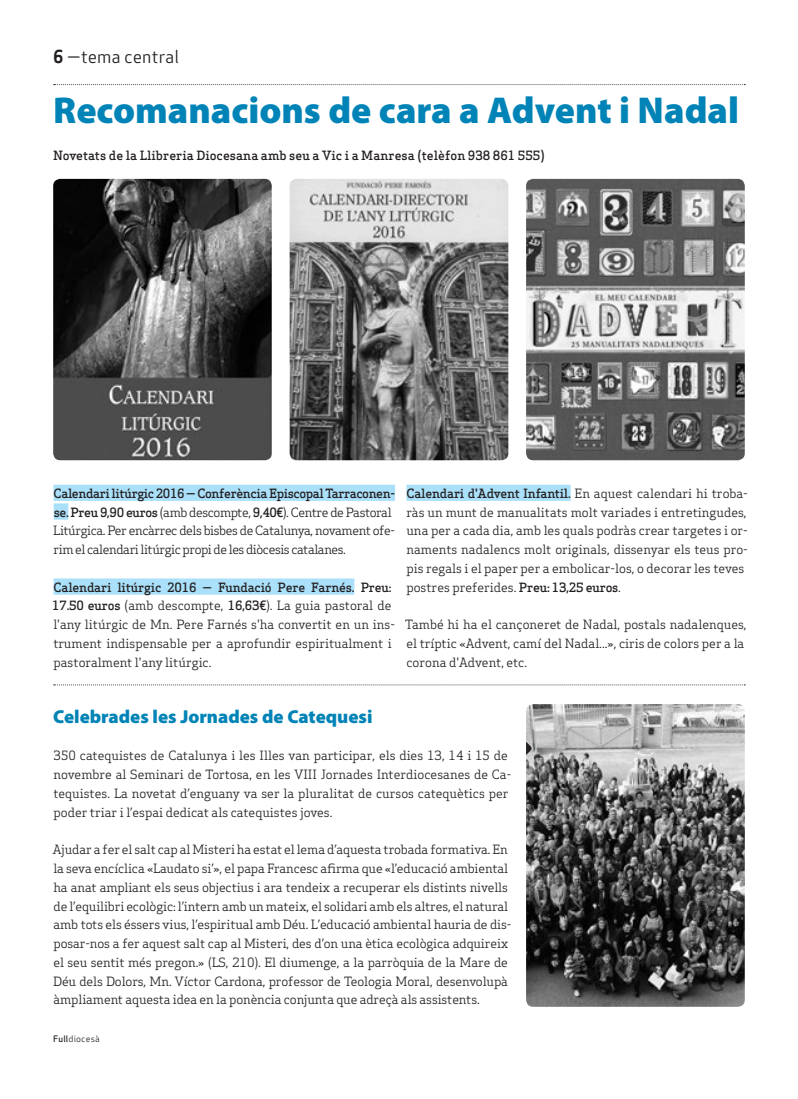
<style>
.page{position:relative;width:798px;height:1099px;background:#fff}
.page>*{position:absolute;margin:0;border:0;box-sizing:border-box;transform-origin:0 0}
.Titulars{font:900 37.5px "Myriad Pro";color:#0083b6}
.Titular_Petit{font:900 18.75px "Myriad Pro";color:#0083b6}
.Capçalera{font:17.5px "Apex Sans Book T";color:#231f20}
.Text_General{font:12.5px/18.8px "Apex Serif";letter-spacing:-.01em;color:#231f20}
.Text_General-2{font:12.5px/18.8px "Apex Serif";letter-spacing:-.035em;color:#231f20}
.Autors{font:500 12.5px "Apex Serif";color:#231f20}
.Data_Peu{font:8.75px "Apex Sans Book T";letter-spacing:.02em;color:#231f20}
.s1{font-family:"Apex Sans Bold T"}
.s2{font-weight:500}
.s3{font-family:"Apex Sans Medium T"}
</style>
<div class="page">
<div style="left:54px;top:484px;width:341px;height:17px;background:#aae0f9"></div>
<div style="left:54px;top:503px;width:14px;height:16px;background:#aae0f9"></div>
<div style="left:54px;top:578px;width:300px;height:16px;background:#aae0f9"></div>
<div style="left:406px;top:484px;width:164px;height:17px;background:#aae0f9"></div>
<img style="left:53px;top:179px;width:219px;height:281px">
<img style="left:289px;top:179px;width:219px;height:281px">
<img style="left:526px;top:179px;width:218px;height:281px">
<svg style="left:54px;top:684px;width:691px;height:1px"></svg>
<svg style="left:54px;top:84px;width:691px;height:1px"></svg>
<img style="left:526px;top:704px;width:218px;height:302px">
<svg style="left:526px;top:741px;width:6px;height:14px"></svg>
<p class="Capçalera" style="left:53px;top:46px;width:127px"><span class="s1">6</span> —tema central</p>
<p class="Titulars" style="left:53px;top:85px;width:687px">Recomanacions de cara a Advent i Nadal</p>
<p class="Autors" style="left:53px;top:148px;width:493px">Novetats de la Llibreria Diocesana amb seu a Vic i a Manresa (telèfon 938 861 555)</p>
<p class="Text_General-2" style="left:53px;top:483px;width:343px"><span class="s2">Calendari litúrgic 2016 — Conferència Episcopal Tarraconen&shy;se. Preu 9,90 euros</span> (amb descompte, <span class="s2">9,40€</span>). Centre de Pastoral Litúrgica. Per encàrrec dels bisbes de Catalunya, novament ofe&shy;rim el calendari litúrgic propi de les diòcesis catalanes.</p>
<p class="Text_General" style="left:52px;top:577px;width:344px"><span class="s2">Calendari litúrgic 2016 — Fundació Pere Farnés. Preu:<br>17.50 euros</span> (amb descompte, <span class="s2">16,63€</span>). La guia pastoral de l'any litúrgic de Mn. Pere Farnés s'ha convertit en un ins&shy;trument indispensable per a aprofundir espiritualment i pastoralment l'any litúrgic.</p>
<p class="Text_General" style="left:406px;top:483px;width:343px"><span class="s2">Calendari d'Advent Infantil.</span> En aquest calendari hi troba&shy;ràs un munt de manualitats molt variades i entretingudes, una per a cada dia, amb les quals podràs crear targetes i or&shy;naments nadalencs molt originals, dissenyar els teus pro&shy;pis regals i el paper per a embolicar-los, o decorar les teves postres preferides. <span class="s2">Preu: 13,25 euros</span>.</p>
<p class="Text_General" style="left:405px;top:615px;width:343px">També hi ha el cançoneret de Nadal, postals nadalenques, el tríptic «Advent, camí del Nadal...», ciris de colors per a la corona d'Advent, etc.</p>
<p class="Titular_Petit" style="left:53px;top:704px;width:321px">Celebrades les Jornades de Catequesi</p>
<p class="Text_General" style="left:53px;top:746px;width:459px">350 catequistes de Catalunya i les Illes van participar, els dies 13, 14 i 15 de novembre al Seminari de Tortosa, en les VIII Jornades Interdiocesanes de Ca&shy;tequistes. La novetat d’enguany va ser la pluralitat de cursos catequètics per poder triar i l’espai dedicat als catequistes joves.</p>
<p class="Text_General" style="left:53px;top:840px;width:460px">Ajudar a fer el salt cap al Misteri ha estat el lema d’aquesta trobada formativa. En la seva encíclica «Laudato si’», el papa Francesc afirma que «l’educació ambiental ha anat ampliant els seus objectius i ara tendeix a recuperar els distints nivells de l’equilibri ecològic: l’intern amb un mateix, el solidari amb els altres, el natural amb tots els éssers vius, l’espiritual amb Déu. L’educació ambiental hauria de dis&shy;posar-nos a fer aquest salt cap al Misteri, des d’on una ètica ecològica adquireix el seu sentit més pregon.» (LS, 210). El diumenge, a la parròquia de la Mare de Déu dels Dolors, Mn. Víctor Cardona, professor de Teologia Moral, desenvolupà àmpliament aquesta idea en la ponència conjunta que adreçà als assistents.</p>
<p class="Data_Peu" style="left:53px;top:1032px;width:48px"><span class="s3">Full</span>diocesà</p>
</div>
